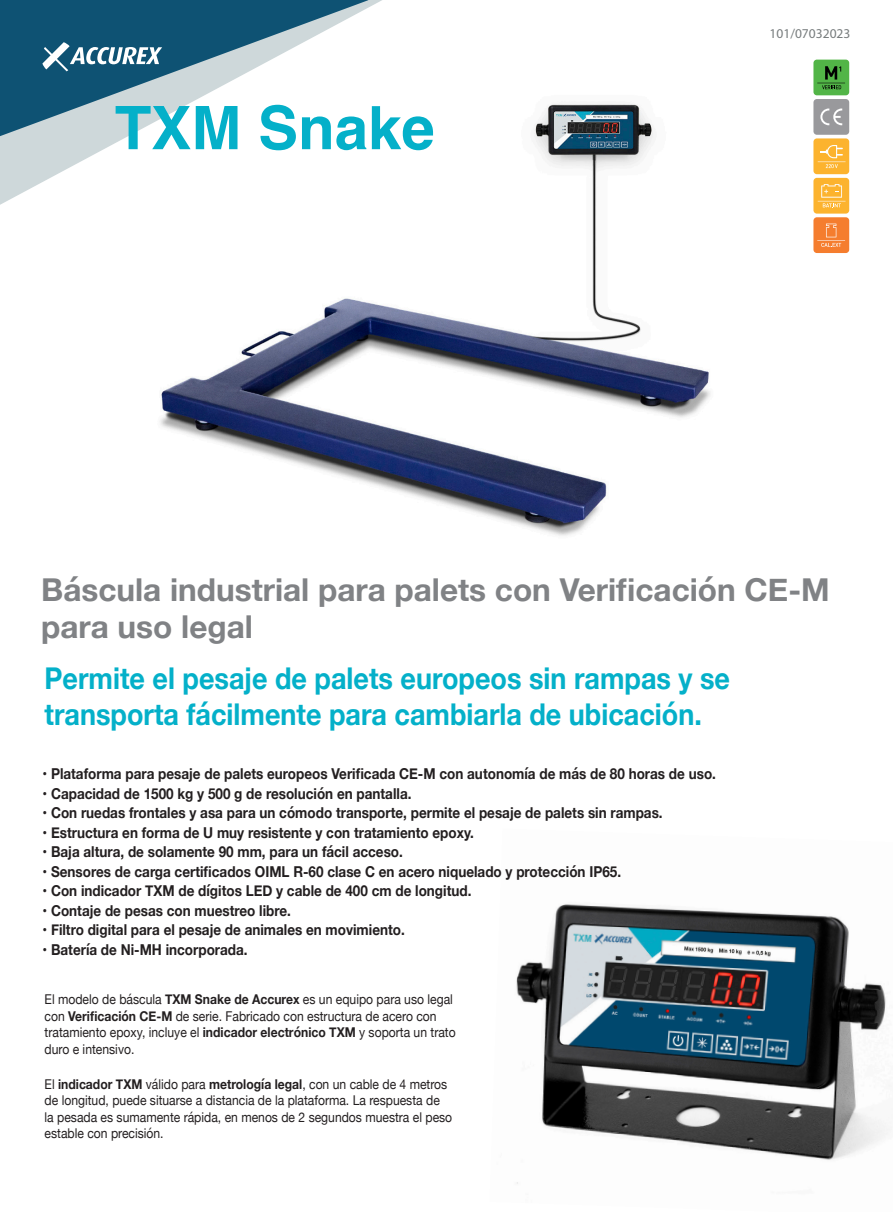
<style>
.page{position:relative;width:893px;height:1212px;background:#fff}
.page>*{position:absolute;margin:0;border:0;box-sizing:border-box;transform-origin:0 0}
.t1{font:700 60px "Helvetica";color:#04b0c9}
.titol{font:700 31.5px/37.8px "Helvetica Neue";color:#808285}
.t2{font:700 30px/36px "Helvetica Neue";color:#04b0c9;scale:.9 1}
.castellà{font:700 15px "Helvetica Neue";color:#231f20;scale:.9 1}
.t3{font:13.5px/16.5px "Helvetica Neue";color:#231f20;scale:.9 1}
.t4{font:13.5px "Myriad Pro";color:#777c7d}
.s1{font-weight:700}
</style>
<div class="page">
<img style="left:516px;top:904px;width:374px;height:280px">
<img style="left:160px;top:103px;width:551px;height:433px">
<svg style="left:0;top:0;width:414px;height:214px"></svg>
<svg style="left:42px;top:42px;width:120px;height:29px"></svg>
<div style="left:813px;top:99px;width:36px;height:36px;background:#99999c;border-radius:3px"></div>
<svg style="left:820px;top:108px;width:22px;height:17px"></svg>
<div style="left:813px;top:60px;width:36px;height:35px;background:#52b547;border-radius:3px"></div>
<svg style="left:817px;top:66px;width:28px;height:23px"></svg>
<div style="left:813px;top:138px;width:36px;height:36px;background:#fcb32e;border-radius:3px"></div>
<svg style="left:818px;top:145px;width:27px;height:23px"></svg>
<div style="left:813px;top:178px;width:36px;height:36px;background:#fcb32e;border-radius:3px"></div>
<svg style="left:818px;top:184px;width:27px;height:24px"></svg>
<div style="left:813px;top:217px;width:36px;height:36px;background:#f57d2e;border-radius:3px"></div>
<svg style="left:817px;top:224px;width:28px;height:23px"></svg>
<p class="t1" style="left:115px;top:91px;width:322px">TXM Snake</p>
<p class="t4" style="left:770px;top:25px;width:82px">101/07032023</p>
<p class="titol" style="left:41px;top:571px;width:790px">Báscula industrial para palets con Verificación CE-M para uso legal</p>
<p class="t2" style="left:45px;top:661px;width:763px">Permite el pesaje de palets europeos sin rampas y se transporta fácilmente para cambiarla de ubicación.</p>
<p class="castellà" style="left:43px;top:762px;width:750px">• Plataforma para pesaje de palets europeos Verificada CE-M con autonomía de más de 80 horas de uso.</p>
<p class="castellà" style="left:43px;top:781px;width:411px">• Capacidad de 1500 kg y 500 g de resolución en pantalla.</p>
<p class="castellà" style="left:43px;top:801px;width:691px">• Con ruedas frontales y asa para un cómodo transporte, permite el pesaje de palets sin rampas.</p>
<p class="castellà" style="left:43px;top:820px;width:481px">• Estructura en forma de U muy resistente y con tratamiento epoxy.</p>
<p class="castellà" style="left:43px;top:840px;width:402px">• Baja altura, de solamente 90 mm, para un fácil acceso.</p>
<p class="castellà" style="left:43px;top:859px;width:644px">• Sensores de carga certificados OIML R-60 clase C en acero niquelado y protección IP65.</p>
<p class="castellà" style="left:43px;top:879px;width:478px">• Con indicador TXM de dígitos LED y cable de 400 cm de longitud.</p>
<p class="castellà" style="left:43px;top:898px;width:278px">• Contaje de pesas con muestreo libre.</p>
<p class="castellà" style="left:43px;top:918px;width:404px">• Filtro digital para el pesaje de animales en movimiento.</p>
<p class="castellà" style="left:43px;top:937px;width:229px">• Batería de Ni-MH incorporada.</p>
<p class="t3" style="left:45px;top:992px;width:458px">El modelo de báscula <span class="s1">TXM Snake de Accurex</span> es un equipo para uso legal con <span class="s1">Verificación CE-M</span> de serie. Fabricado con estructura de acero con tratamiento epoxy, incluye el <span class="s1">indicador electrónico TXM</span> y soporta un trato duro e intensivo.</p>
<p class="t3" style="left:45px;top:1076px;width:454px">El <span class="s1">indicador TXM</span> válido para <span class="s1">metrología legal</span>, con un cable de 4 metros de longitud, puede situarse a distancia de la plataforma. La respuesta de la pesada es sumamente rápida, en menos de 2 segundos muestra el peso estable con precisión.</p>
</div>
